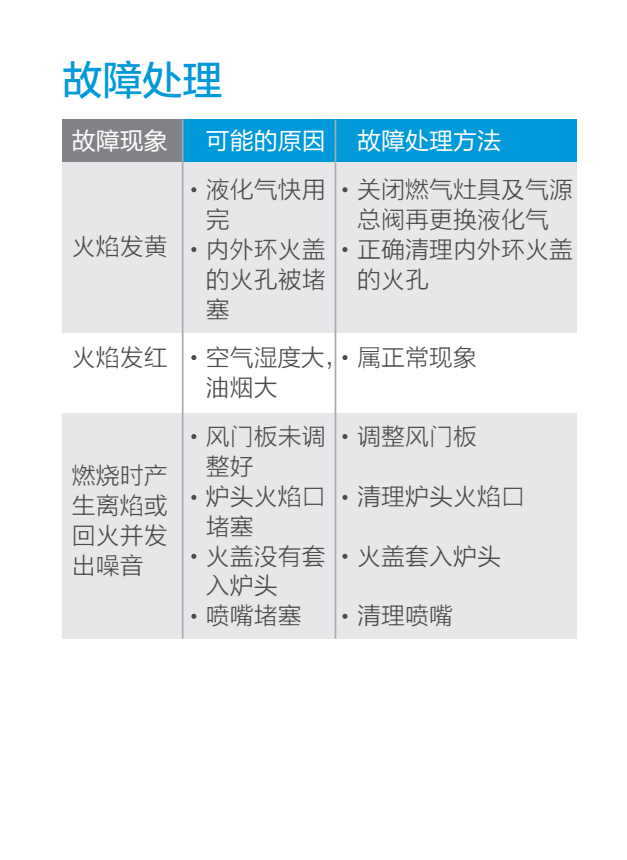
<style>
.page{position:relative;width:627px;height:860px;background:#fff}
.page>*{position:absolute;margin:0;border:0;box-sizing:border-box;transform-origin:0 0}
.t1{font:40px "FZLTZHUNHK GBK1 0";color:#0099da}
.t2{font:24px/30px "FZLTXHK";color:#4b4c4d}
.t3{font:24px "FZLTHK GBK1 0";color:#fff}
</style>
<div class="page">
<div style="left:183px;top:120px;width:393px;height:42px;background:#0099da"></div>
<div style="left:63px;top:120px;width:120px;height:42px;background:#818386"></div>
<div style="left:63px;top:162px;width:513px;height:170px;background:#e6e7e9"></div>
<div style="left:63px;top:413px;width:513px;height:225px;background:#e6e7e9"></div>
<svg style="left:191px;top:434px;width:5px;height:5px"></svg>
<svg style="left:191px;top:494px;width:5px;height:5px"></svg>
<svg style="left:191px;top:553px;width:5px;height:5px"></svg>
<svg style="left:191px;top:355px;width:5px;height:5px"></svg>
<hr style="left:182px;top:120px;width:1px;height:518px;background:#a8aaad">
<hr style="left:335px;top:120px;width:1px;height:518px;background:#a8aaad">
<svg style="left:191px;top:613px;width:5px;height:5px"></svg>
<svg style="left:191px;top:187px;width:5px;height:5px"></svg>
<svg style="left:191px;top:247px;width:5px;height:5px"></svg>
<svg style="left:342px;top:187px;width:5px;height:5px"></svg>
<svg style="left:342px;top:247px;width:5px;height:5px"></svg>
<svg style="left:342px;top:434px;width:5px;height:5px"></svg>
<svg style="left:342px;top:494px;width:5px;height:5px"></svg>
<svg style="left:342px;top:553px;width:5px;height:5px"></svg>
<svg style="left:342px;top:355px;width:5px;height:5px"></svg>
<svg style="left:342px;top:613px;width:5px;height:5px"></svg>
<h1 class="t1" style="left:63px;top:59px;width:161px">故障处理</h1>
<p class="t3" style="left:72px;top:128px;width:97px">故障现象</p>
<p class="t3" style="left:206px;top:128px;width:121px">可能的原因</p>
<p class="t3" style="left:357px;top:128px;width:145px">故障处理方法</p>
<p class="t2" style="left:72px;top:232px;width:97px">火焰发黄</p>
<p class="t2" style="left:206px;top:175px;width:121px">液化气快用完<br>内外环火盖的火孔被堵塞</p>
<p class="t2" style="left:357px;top:175px;width:217px">关闭燃气灶具及气源总阀再更换液化气正确清理内外环火盖的火孔</p>
<p class="t2" style="left:72px;top:343px;width:97px">火焰发红</p>
<p class="t2" style="left:206px;top:343px;width:273px">空气湿度大，属正常现象油烟大</p>
<p class="t2" style="left:72px;top:461px;width:97px;text-align:justify">燃烧时产生离焰或回火并发出噪音</p>
<p class="t2" style="left:206px;top:422px;width:121px">风门板未调整好<br>炉头火焰口堵塞<br>火盖没有套入炉头<br>喷嘴堵塞</p>
<p class="t2" style="left:357px;top:422px;width:121px">调整风门板</p>
<p class="t2" style="left:357px;top:481px;width:169px">清理炉头火焰口</p>
<p class="t2" style="left:357px;top:541px;width:145px">火盖套入炉头</p>
<p class="t2" style="left:357px;top:601px;width:97px">清理喷嘴</p>
</div>
